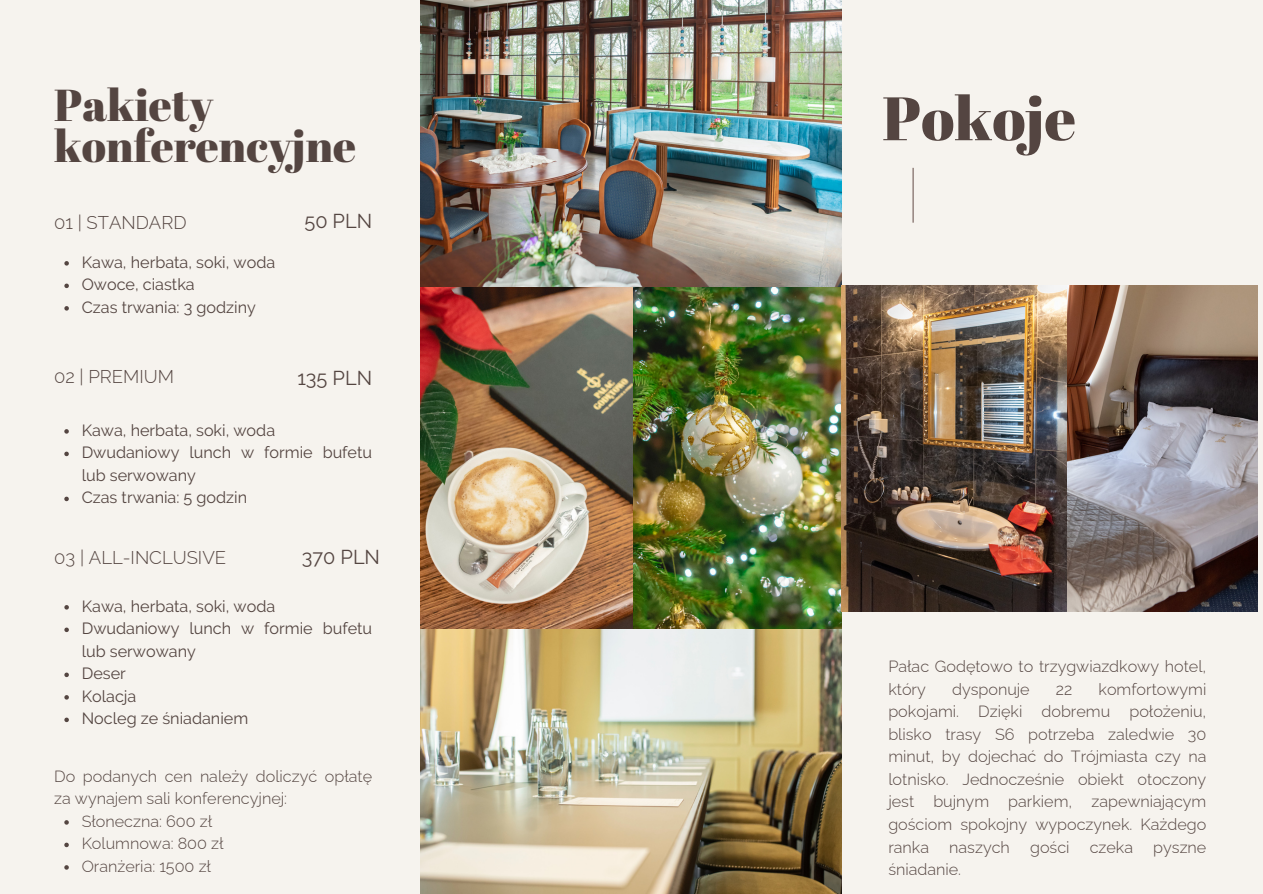
<style>
.page{position:relative;width:1263px;height:894px;background:#fff}
.page>*{position:absolute;margin:0;border:0;box-sizing:border-box;transform-origin:0 0}
.t1{font:61.2px "Abril Fatface";color:#544541}
.t2{font:44.7px/40.5px "Abril Fatface";color:#544541}
.t3{font:19.95px "Raleway";color:#544541}
.t4{font:300 18.45px "Raleway";color:#544541}
.t5{font:300 16.2px/22.5px "Raleway";color:#544541}
.t6{font:16.2px/22.5px "Raleway";color:#544541}
</style>
<div class="page">
<div style="left:0;top:0;width:1263px;height:893px;background:#f6f3ee"></div>
<img style="left:421px;top:0;width:420px;height:585px">
<img style="left:420px;top:585px;width:422px;height:308px">
<hr style="left:912px;top:168px;width:2px;height:54px;background:#735e59">
<img style="left:841px;top:286px;width:417px;height:325px">
<svg style="left:64px;top:261px;width:5px;height:4px"></svg>
<svg style="left:64px;top:283px;width:5px;height:5px"></svg>
<svg style="left:64px;top:306px;width:5px;height:4px"></svg>
<svg style="left:64px;top:429px;width:5px;height:4px"></svg>
<svg style="left:64px;top:451px;width:5px;height:5px"></svg>
<svg style="left:64px;top:496px;width:5px;height:5px"></svg>
<svg style="left:64px;top:605px;width:5px;height:4px"></svg>
<svg style="left:64px;top:627px;width:5px;height:5px"></svg>
<svg style="left:64px;top:672px;width:5px;height:5px"></svg>
<svg style="left:64px;top:695px;width:5px;height:4px"></svg>
<svg style="left:64px;top:717px;width:5px;height:5px"></svg>
<svg style="left:64px;top:820px;width:5px;height:4px"></svg>
<svg style="left:64px;top:842px;width:5px;height:4px"></svg>
<svg style="left:64px;top:865px;width:5px;height:4px"></svg>
<p class="t2" style="left:54px;top:84px;width:304px">Pakiety konferencyjne</p>
<p class="t4" style="left:54px;top:212px;width:134px">01 | STANDARD</p>
<p class="t6" style="left:82px;top:251px;width:195px">Kawa, herbata, soki, woda</p>
<p class="t6" style="left:82px;top:273px;width:115px">Owoce, ciastka</p>
<p class="t6" style="left:82px;top:296px;width:176px">Czas trwania: 3 godziny</p>
<p class="t4" style="left:54px;top:365px;width:121px">02 | PREMIUM</p>
<p class="t3" style="left:304px;top:209px;width:69px">50 PLN</p>
<p class="t3" style="left:297px;top:366px;width:76px">135 PLN</p>
<p class="t6" style="left:82px;top:419px;width:195px">Kawa, herbata, soki, woda</p>
<p class="t6" style="left:82px;top:441px;width:292px">Dwudaniowy lunch w formie bufetu lub serwowany</p>
<p class="t6" style="left:82px;top:486px;width:167px">Czas trwania: 5 godzin</p>
<p class="t4" style="left:54px;top:546px;width:173px">03 | ALL-INCLUSIVE</p>
<p class="t3" style="left:302px;top:545px;width:80px">370 PLN</p>
<p class="t6" style="left:82px;top:594px;width:195px">Kawa, herbata, soki, woda</p>
<p class="t6" style="left:82px;top:617px;width:292px">Dwudaniowy lunch w formie bufetu lub serwowany</p>
<p class="t6" style="left:82px;top:662px;width:46px">Deser</p>
<p class="t6" style="left:82px;top:684px;width:56px">Kolacja</p>
<p class="t6" style="left:82px;top:707px;width:168px">Nocleg ze śniadaniem</p>
<p class="t5" style="left:54px;top:764px;width:319px">Do podanych cen należy doliczyć opłatę za wynajem sali konferencyjnej:</p>
<p class="t5" style="left:82px;top:809px;width:132px">Słoneczna: 600 zł</p>
<p class="t5" style="left:82px;top:832px;width:143px">Kolumnowa: 800 zł</p>
<p class="t5" style="left:82px;top:854px;width:131px">Oranżeria: 1500 zł</p>
<p class="t1" style="left:882px;top:75px;width:195px">Pokoje</p>
<p class="t5" style="left:888px;top:655px;width:319px">Pałac Godętowo to trzygwiazdkowy hotel, który</p>
<p class="t5" style="left:888px;top:677px;width:319px;text-align:justify;text-indent:210px">komfortowymi pokojami. Dzięki dobremu położeniu, blisko trasy S6 potrzeba zaledwie 30 minut, by dojechać do Trójmiasta czy na lotnisko. Jednocześnie obiekt otoczony jest bujnym parkiem, zapewniającym gościom spokojny wypoczynek. Każdego ranka naszych gości czeka pyszne śniadanie.</p>
<p class="t5" style="left:952px;top:677px;width:79px">dysponuje</p>
<p class="t5" style="left:1056px;top:677px;width:18px">22</p>
</div>
